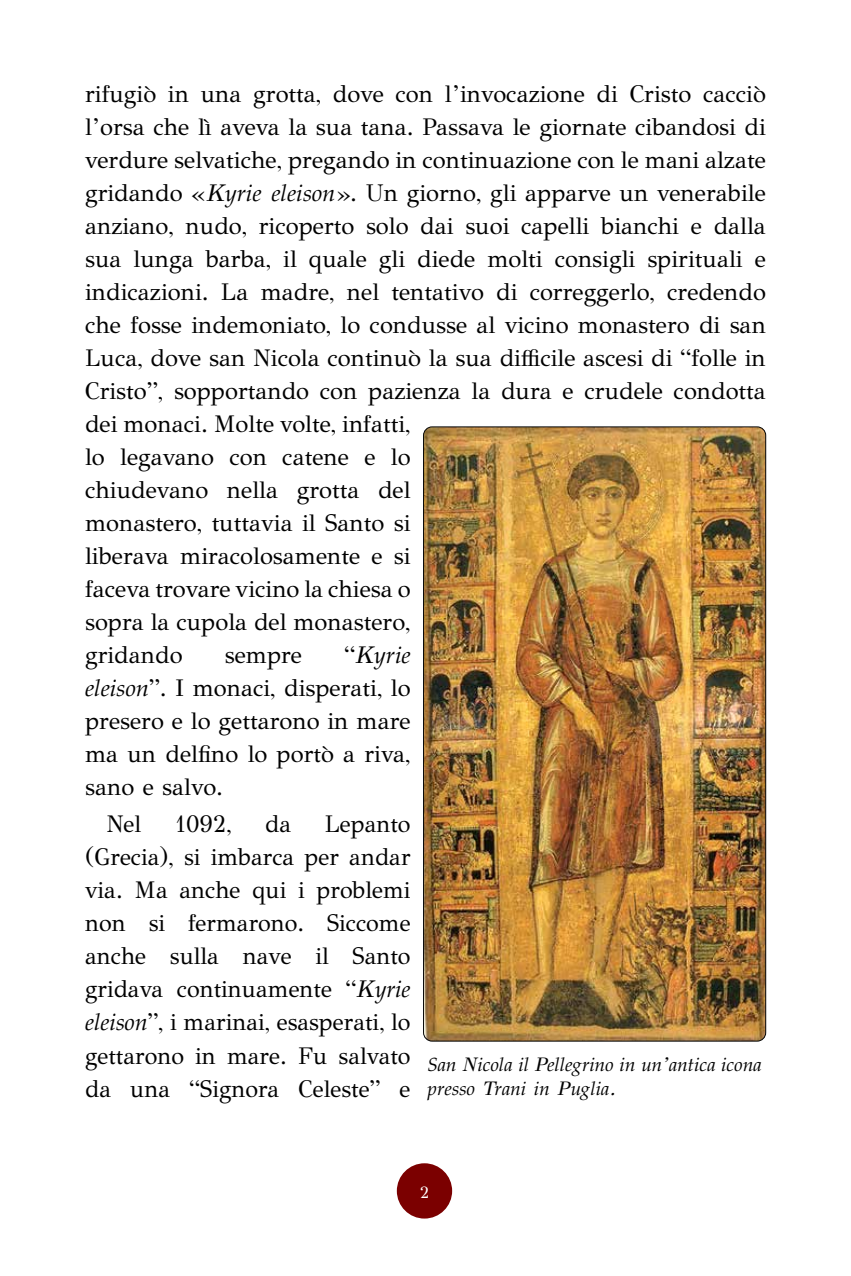
<style>
.page{position:relative;width:851px;height:1276px;background:#fff}
.page>*{position:absolute;margin:0;border:0;box-sizing:border-box;transform-origin:0 0}
.t1{font:24px/33px "GFS Didot";color:#000;text-align:justify}
.t2{font:italic 19.5px/23.4px "GFS Didot";color:#000}
.t3{font:16.5px "GFS Didot";color:#fff}
.s1{font-style:italic}
</style>
<div class="page">
<div style="left:397px;top:1163px;width:55px;height:55px;background:#7b0000;border-radius:50%"></div>
<img style="left:423px;top:427px;width:342px;height:614px">
<p class="t1" style="left:85px;top:76px;width:682px;text-align:left">rifugiò in una grotta, dove con l’invocazione di Cristo cacciò l’orsa che lì aveva la sua tana. Passava le giornate cibandosi di verdure selvatiche, pregando in continuazione con le mani alzate gridando «<span class="s1">Kyrie eleison</span>». Un giorno, gli apparve un venerabile anziano, nudo, ricoperto solo dai suoi capelli bianchi e dalla sua lunga barba, il quale gli diede molti consigli spirituali e indicazioni. La madre, nel tentativo di correggerlo, credendo che fosse indemoniato, lo condusse al vicino monastero di san Luca, dove san Nicola continuò la sua difficile ascesi di “folle in Cristo”, sopportando con pazienza la dura e crudele condotta dei monaci. Molte volte, infatti,<br>lo legavano con catene e lo<br>chiudevano nella grotta del<br>monastero, tuttavia il Santo si<br>liberava miracolosamente e si<br>faceva trovare vicino la chiesa o<br>sopra la cupola del monastero,<br>gridando</p>
<p class="t1" style="left:85px;top:637px;width:327px;text-indent:259px">“<span class="s1">Kyrie eleison</span>”. I monaci, disperati, lo presero e lo gettarono in mare ma un delfino lo portò a riva, sano e salvo.</p>
<p class="t1" style="left:106px;top:806px;width:36px">Nel</p>
<p class="t1" style="left:175px;top:806px;width:58px">1092,</p>
<p class="t1" style="left:265px;top:806px;width:27px">da</p>
<p class="t1" style="left:225px;top:637px;width:79px">sempre</p>
<p class="t1" style="left:85px;top:806px;width:327px;text-indent:239px">Lepanto (Grecia), si imbarca per andar via. Ma anche qui i problemi non si fermarono. Siccome anche sulla nave il Santo gridava continuamente “<span class="s1">Kyrie eleison</span>”, i marinai, esasperati, lo gettarono in mare. Fu salvato da una “Signora Celeste” e</p>
<p class="t2" style="left:427px;top:1051px;width:335px">San Nicola il Pellegrino in un’antica icona presso Trani in Puglia.</p>
<p class="t3" style="left:420px;top:1178px;width:11px">2</p>
</div>
